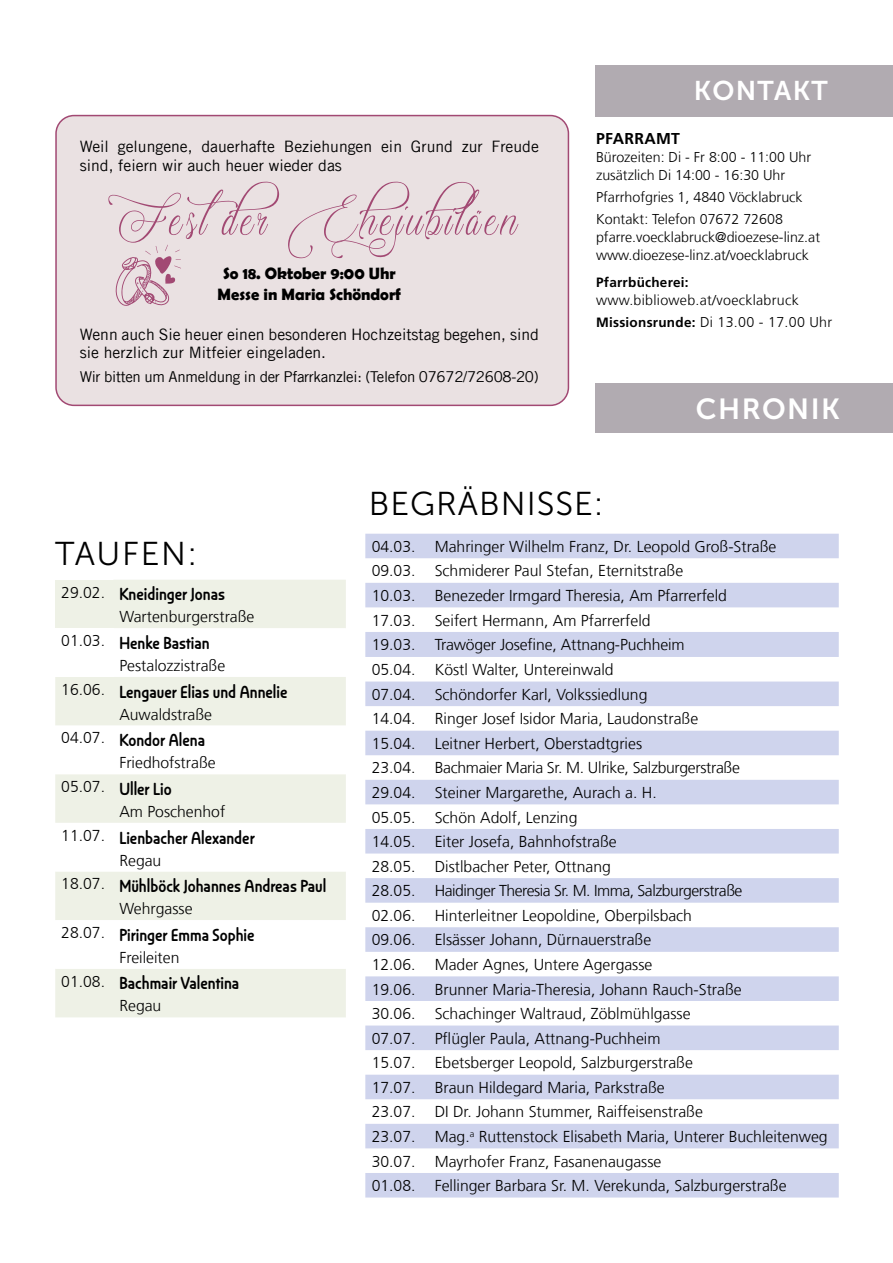
<style>
.page{position:relative;width:893px;height:1263px;background:#fff}
.page>*{position:absolute;margin:0;border:0;box-sizing:border-box;transform-origin:0 0}
.t1{font:78px "PW Little Hearts";color:#a24973}
.t2{font:54px "Chiangmai Hostel";letter-spacing:.08em;color:#a24973;scale:.94 1}
.t3{font:33px "Museo Sans 300";letter-spacing:.03em;color:#000}
.t4{font:28.95px "Museo Sans 700";letter-spacing:.05em;color:#fff}
.t5{font:27px "Museo Sans 700";letter-spacing:.05em;color:#fff}
.t6{font:500 19.5px "Anca";color:#000}
.t7{font:700 16.5px/21px "Berlin Sans FB Demi";color:#000;text-align:center}
.t8{font:300 15.75px/24.6px "Frutiger LT Com";color:#000}
.t9{font:15.75px/19.5px "Trade Gothic LT Com";color:#000}
.t10{font:700 15.75px "Frutiger LT Com";letter-spacing:.02em;color:#000}
.t11{font:15px "Trade Gothic LT Com";letter-spacing:-.02em;color:#000}
.t12{font:300 14.25px/18px "Frutiger LT Com";color:#000}
.t13{font:300 14.25px/22.2px "Frutiger LT Com";letter-spacing:.02em;color:#000}
.t14{font:700 13.5px "Frutiger LT Com";letter-spacing:.02em;color:#000}
.s1{font-weight:700;font-size:13.5px}
.s2{font-family:"Frutiger LT Com";font-weight:300;font-size:15.75px}
</style>
<div class="page">
<div style="left:56px;top:116px;width:512px;height:289px;background:#eae1e2;border-radius:18px"></div>
<div style="left:55px;top:115px;width:514px;height:291px;border:2px solid #a24973;border-radius:18px"></div>
<div style="left:595px;top:384px;width:298px;height:49px;background:#b1abb1"></div>
<div style="left:55px;top:580px;width:291px;height:437px;background:#eef1e6"></div>
<svg style="left:55px;top:628px;width:291px;height:341px"></svg>
<svg style="left:365px;top:534px;width:474px;height:663px;fill:#d4d9ef"></svg>
<div style="left:595px;top:65px;width:298px;height:52px;background:#b1abb1"></div>
<p class="t9" style="left:80px;top:136px;width:461px">Weil gelungene, dauerhafte Beziehungen ein Grund zur Freude sind, feiern wir auch heuer wieder das</p>
<h2 class="t2" style="left:105px;top:182px;width:441px">Festder Ehejubiläen</h2>
<h1 class="t1" style="left:113px;top:245px;width:78px">Z</h1>
<p class="t7" style="left:218px;top:263px;width:185px">So 18. Oktober 9:00 Uhr<br>Messe in Maria Schöndorf</p>
<p class="t9" style="left:80px;top:325px;width:461px;line-height:18px">Wenn auch Sie heuer einen besonderen Hochzeitstag begehen, sind sie herzlich zur Mitfeier eingeladen.</p>
<p class="t11" style="left:80px;top:367px;width:460px">Wir bitten um Anmeldung in der Pfarrkanzlei: (Telefon 07672/72608-20)</p>
<h3 class="t5" style="left:694px;top:76px;width:135px">KONTAKT</h3>
<p class="t10" style="left:596px;top:129px;width:85px">PFARRAMT</p>
<p class="t12" style="left:596px;top:148px;width:217px">Bürozeiten: Di - Fr 8:00 - 11:00 Uhr zusätzlich Di 14:00 - 16:30 Uhr</p>
<p class="t12" style="left:596px;top:186px;width:208px;line-height:22.2px">Pfarrhofgries 1, 4840 Vöcklabruck<br>Kontakt: Telefon 07672 72608</p>
<p class="t12" style="left:596px;top:228px;width:226px">pfarre.voecklabruck@dioezese-linz.at www.dioezese-linz.at/voecklabruck</p>
<p class="t14" style="left:596px;top:274px;width:94px">Pfarrbücherei:</p>
<p class="t13" style="left:596px;top:289px;width:238px">www.biblioweb.at/voecklabruck<br><span class="s1">Missionsrunde:</span> Di 13.00 - 17.00 Uhr</p>
<h3 class="t4" style="left:696px;top:393px;width:145px">CHRONIK</h3>
<h3 class="t3" style="left:55px;top:536px;width:143px">TAUFEN:</h3>
<p class="t6" style="left:61px;top:582px;width:165px"><span class="s2">29.02.</span> Kneidinger Jonas</p>
<p class="t8" style="left:119px;top:605px;width:137px">Wartenburgerstraße</p>
<p class="t6" style="left:61px;top:631px;width:150px"><span class="s2">01.03.</span> Henke Bastian</p>
<p class="t8" style="left:119px;top:653px;width:107px">Pestalozzistraße</p>
<p class="t6" style="left:61px;top:680px;width:228px"><span class="s2">16.06.</span> Lengauer Elias und Annelie</p>
<p class="t8" style="left:119px;top:702px;width:94px">Auwaldstraße</p>
<p class="t6" style="left:61px;top:728px;width:145px"><span class="s2">04.07.</span> Kondor Alena</p>
<p class="t8" style="left:119px;top:751px;width:98px">Friedhofstraße</p>
<p class="t6" style="left:61px;top:777px;width:112px"><span class="s2">05.07.</span> Uller Lio</p>
<p class="t8" style="left:119px;top:799px;width:107px">Am Poschenhof</p>
<p class="t6" style="left:61px;top:825px;width:195px"><span class="s2">11.07.</span> Lienbacher Alexander</p>
<p class="t8" style="left:119px;top:848px;width:44px">Regau</p>
<p class="t6" style="left:61px;top:874px;width:267px"><span class="s2">18.07.</span> Mühlböck Johannes Andreas Paul</p>
<p class="t8" style="left:119px;top:896px;width:75px">Wehrgasse</p>
<p class="t6" style="left:61px;top:923px;width:195px"><span class="s2">28.07.</span> Piringer Emma Sophie</p>
<p class="t8" style="left:119px;top:945px;width:62px">Freileiten</p>
<p class="t6" style="left:61px;top:971px;width:180px"><span class="s2">01.08.</span> Bachmair Valentina</p>
<p class="t8" style="left:119px;top:994px;width:44px">Regau</p>
<h3 class="t3" style="left:369px;top:486px;width:236px">BEGRÄBNISSE:</h3>
<p class="t8" style="left:372px;top:534px;width:457px">04.03. Mahringer Wilhelm Franz, Dr. Leopold Groß-Straße<br>09.03. Schmiderer Paul Stefan, Eternitstraße<br>10.03. Benezeder Irmgard Theresia, Am Pfarrerfeld<br>17.03. Seifert Hermann, Am Pfarrerfeld<br>19.03. Trawöger Josefine, Attnang-Puchheim<br>05.04. Köstl Walter, Untereinwald<br>07.04. Schöndorfer Karl, Volkssiedlung<br>14.04. Ringer Josef Isidor Maria, Laudonstraße<br>15.04. Leitner Herbert, Oberstadtgries<br>23.04. Bachmaier Maria Sr. M. Ulrike, Salzburgerstraße<br>29.04. Steiner Margarethe, Aurach a. H.<br>05.05. Schön Adolf, Lenzing<br>14.05. Eiter Josefa, Bahnhofstraße<br>28.05. Distlbacher Peter, Ottnang<br>28.05. Haidinger Theresia Sr. M. Imma, Salzburgerstraße<br>02.06. Hinterleitner Leopoldine, Oberpilsbach<br>09.06. Elsässer Johann, Dürnauerstraße<br>12.06. Mader Agnes, Untere Agergasse<br>19.06. Brunner Maria-Theresia, Johann Rauch-Straße<br>30.06. Schachinger Waltraud, Zöblmühlgasse<br>07.07. Pflügler Paula, Attnang-Puchheim<br>15.07. Ebetsberger Leopold, Salzburgerstraße<br>17.07. Braun Hildegard Maria, Parkstraße<br>23.07. DI Dr. Johann Stummer, Raiffeisenstraße<br>23.07. Mag.<sup>a</sup> Ruttenstock Elisabeth Maria, Unterer Buchleitenweg 30.07. Mayrhofer Franz, Fasanenaugasse<br>01.08. Fellinger Barbara Sr. M. Verekunda, Salzburgerstraße</p>
</div>
